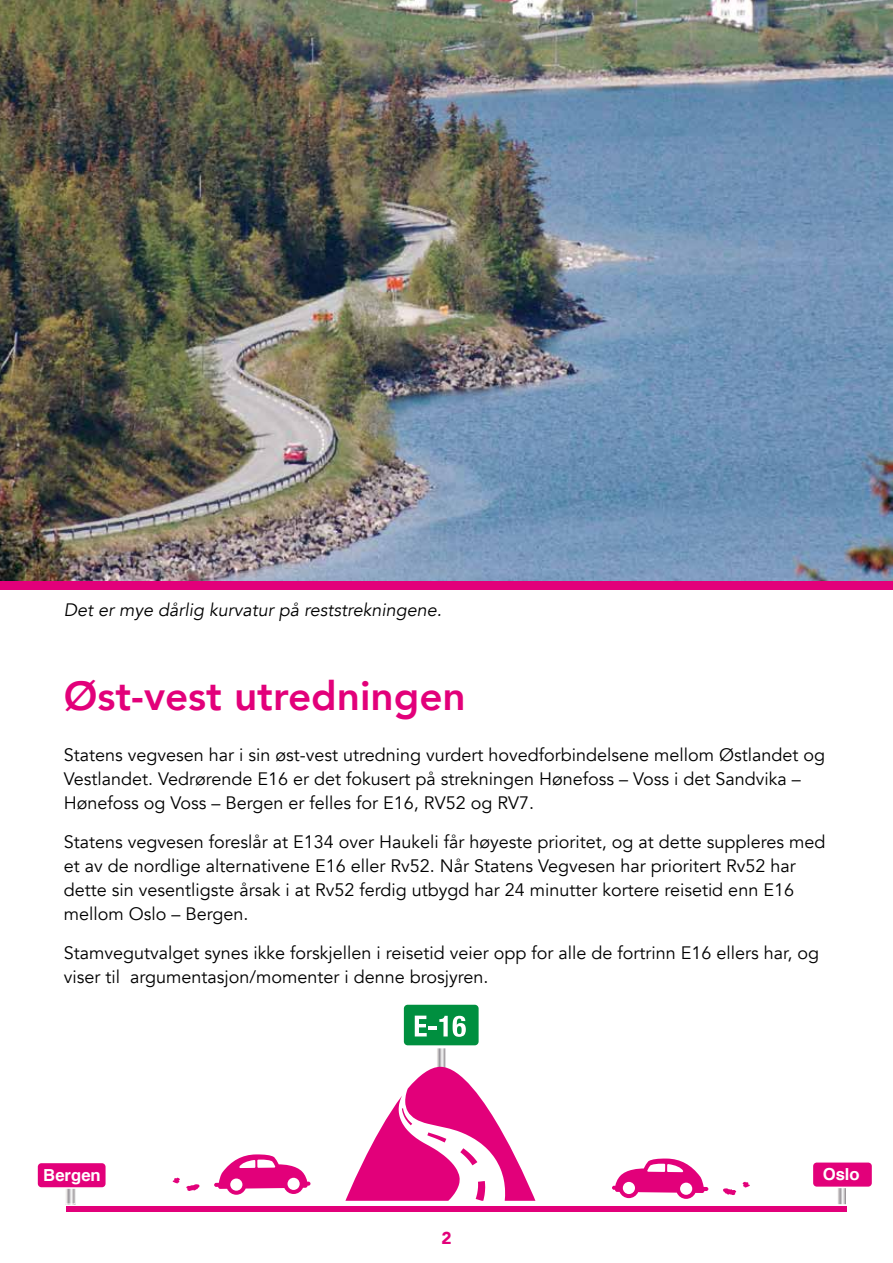
<style>
.page{position:relative;width:893px;height:1263px;background:#fff}
.page>*{position:absolute;margin:0;border:0;box-sizing:border-box;transform-origin:0 0}
.t1{font:800 40.5px "Avenir";color:#e2007a}
.t2{font:18px/24px "Avenir";color:#000}
.t3{font:italic 18px "Avenir";color:#000}
.t4{font:900 17.1px "Avenir";color:#e2007a}
.t5{font:700 16.65px "Helvetica";color:#fff}
</style>
<div class="page">
<svg style="left:67px;top:1189px;width:7px;height:13px"></svg>
<div style="left:65px;top:1171px;width:11px;height:33px;border:1px solid #fff"></div>
<div style="left:66px;top:1206px;width:780px;height:6px;background:#e2007a"></div>
<svg style="left:839px;top:1188px;width:6px;height:15px"></svg>
<div style="left:837px;top:1171px;width:10px;height:34px;border:1px solid #fff"></div>
<div style="left:37px;top:1162px;width:69px;height:26px;background:#e2007a;border-radius:4px"></div>
<div style="left:36px;top:1162px;width:71px;height:27px;border:2px solid #fff;border-radius:4px"></div>
<div style="left:812px;top:1162px;width:61px;height:25px;background:#e2007a;border-radius:4px"></div>
<div style="left:812px;top:1161px;width:61px;height:27px;border:2px solid #fff;border-radius:4px"></div>
<svg style="left:438px;top:1048px;width:6px;height:19px"></svg>
<div style="left:436px;top:1036px;width:10px;height:34px;border:1px solid #fff"></div>
<svg style="left:214px;top:1154px;width:97px;height:41px"></svg>
<svg style="left:172px;top:1177px;width:28px;height:14px"></svg>
<svg style="left:612px;top:1158px;width:96px;height:41px"></svg>
<svg style="left:723px;top:1181px;width:27px;height:14px"></svg>
<svg style="left:345px;top:1067px;width:190px;height:134px"></svg>
<div style="left:402px;top:1003px;width:78px;height:44px;background:#008f3f;border-radius:5px"></div>
<div style="left:401px;top:1002px;width:81px;height:46px;border:3px solid #fff;border-radius:5px"></div>
<svg style="left:415px;top:1015px;width:51px;height:22px"></svg>
<img style="left:0;top:0;width:893px;height:581px">
<div style="left:0;top:581px;width:893px;height:9px;background:#e2007a"></div>
<p class="t3" style="left:64px;top:599px;width:379px">Det er mye dårlig kurvatur på reststrekningene.</p>
<h1 class="t1" style="left:64px;top:664px;width:404px">Øst-vest utredningen</h1>
<p class="t2" style="left:64px;top:743px;width:763px">Statens vegvesen har i sin øst-vest utredning vurdert hovedforbindelsene mellom Østlandet og<br>Vestlandet. Vedrørende E16 er det fokusert på strekningen Hønefoss – Voss i det Sandvika –<br>Hønefoss og Voss – Bergen er felles for E16, RV52 og RV7.</p>
<p class="t2" style="left:64px;top:830px;width:763px">Statens vegvesen foreslår at E134 over Haukeli får høyeste prioritet, og at dette suppleres med et av de nordlige alternativene E16 eller Rv52. Når Statens Vegvesen har prioritert Rv52 har dette sin vesentligste årsak i at Rv52 ferdig utbygd har 24 minutter kortere reisetid enn E16 mellom Oslo – Bergen.</p>
<p class="t2" style="left:64px;top:941px;width:757px">Stamvegutvalget synes ikke forskjellen i reisetid veier opp for alle de fortrinn E16 ellers har, og viser til argumentasjon/momenter i denne brosjyren.</p>
<p class="t5" style="left:43px;top:1162px;width:59px">Bergen</p>
<p class="t5" style="left:823px;top:1161px;width:39px">Oslo</p>
<p class="t4" style="left:441px;top:1223px;width:12px">2</p>
</div>
